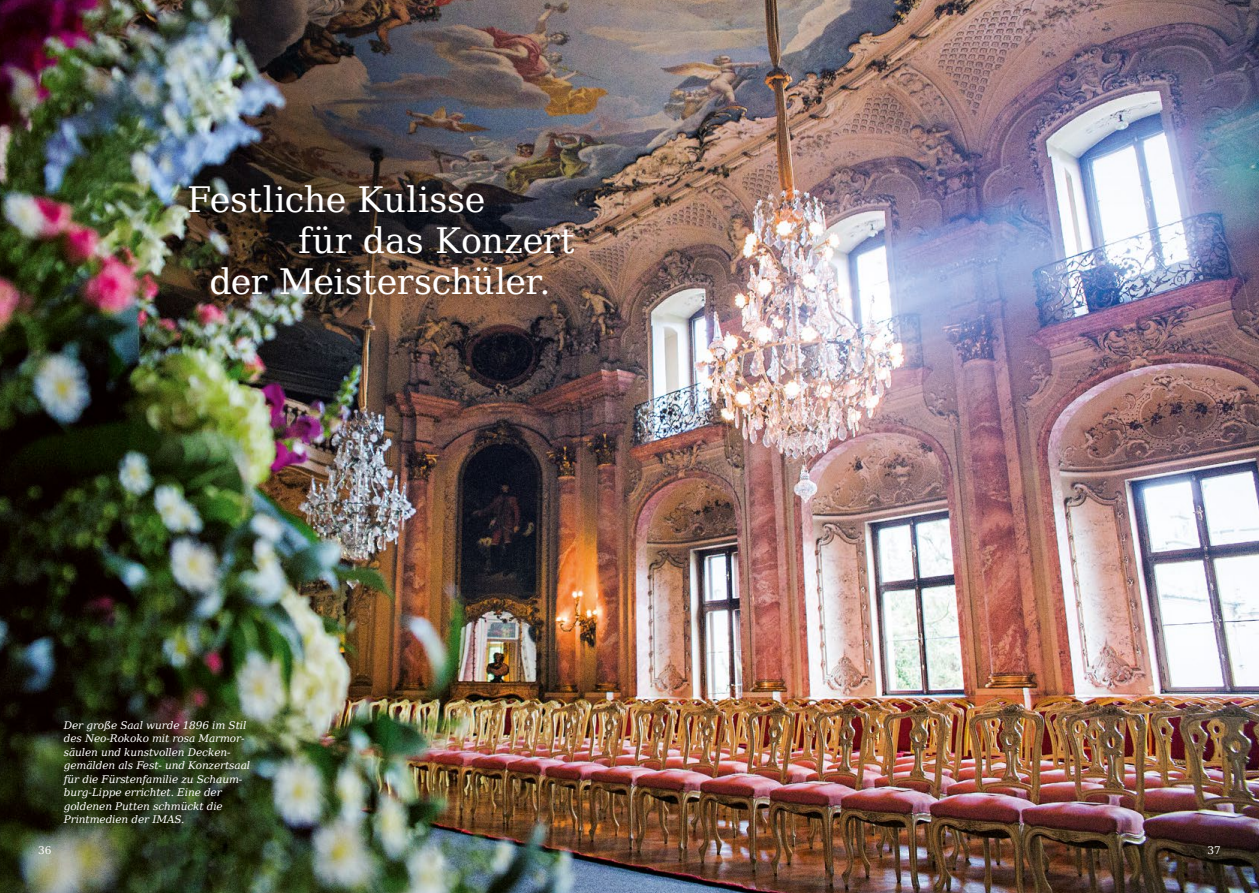
<style>
.page{position:relative;width:1259px;height:893px;background:#fff}
.page>*{position:absolute;margin:0;border:0;box-sizing:border-box;transform-origin:0 0}
.t1{font:34.95px "DejaVu Serif";letter-spacing:-.005em;color:#fff}
.t2{font:italic 10.5px/13.5px "DejaVu Serif";letter-spacing:-.01em;color:#fff}
.t3{font:10.5px "DejaVu Serif";color:#fff}
</style>
<div class="page">
<img style="left:0;top:0;width:1259px;height:893px">
<h1 class="t1" style="left:187px;top:173px;width:300px">Festliche Kulisse</h1>
<h1 class="t1" style="left:298px;top:214px;width:278px">für das Konzert</h1>
<h1 class="t1" style="left:209px;top:255px;width:342px">der Meisterschüler.</h1>
<p class="t2" style="left:64px;top:718px;width:188px">Der große Saal wurde 1896 im Stil des Neo-Rokoko mit rosa Marmor&shy;säulen und kunstvollen Decken&shy;gemälden als Fest- und Konzertsaal für die Fürstenfamilie zu Schaum&shy;burg-Lippe errichtet. Eine der goldenen Putten schmückt die<br>Printmedien der IMAS.</p>
<p class="t3" style="left:38px;top:842px;width:15px">36</p>
<p class="t3" style="left:1207px;top:842px;width:15px">37</p>
</div>
